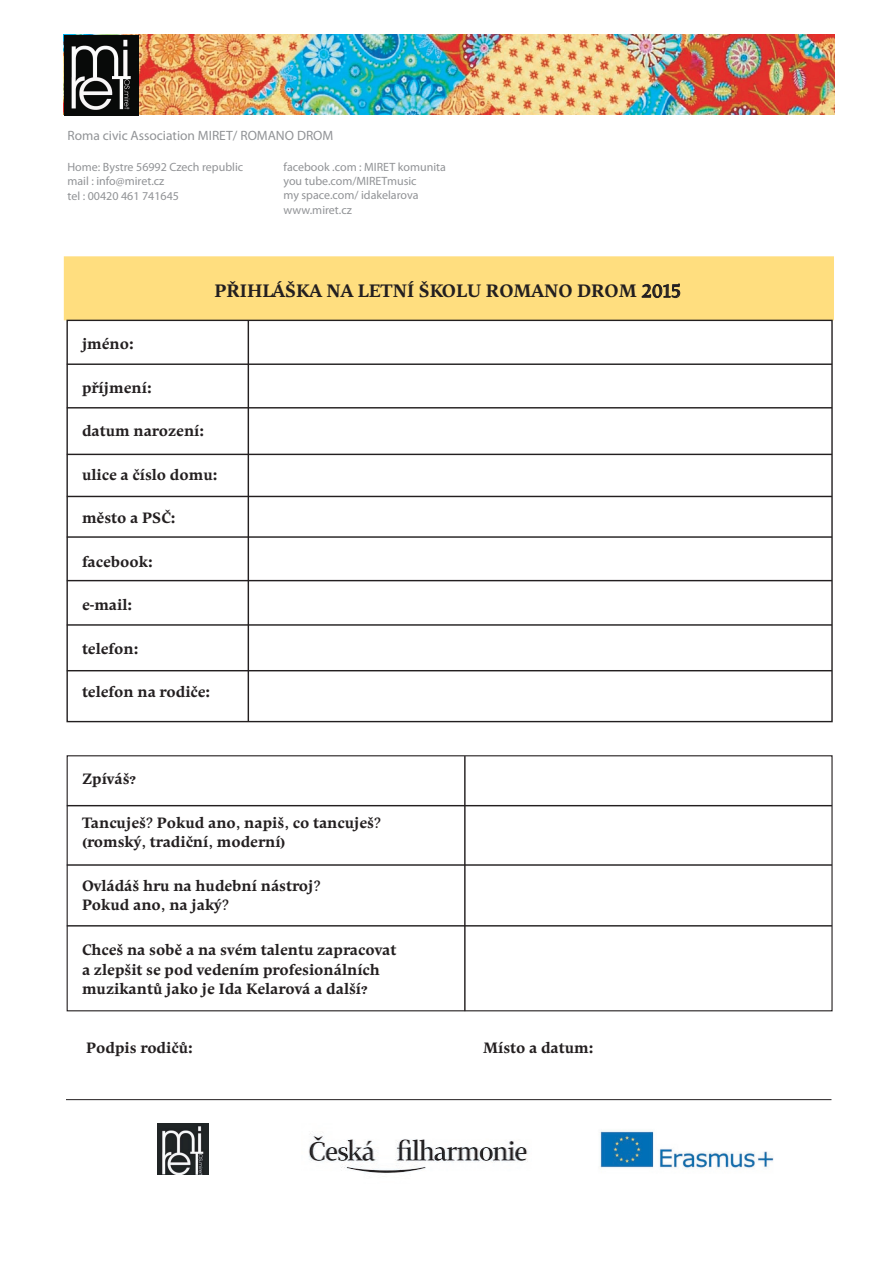
<style>
.page{position:relative;width:893px;height:1263px;background:#fff}
.page>*{position:absolute;margin:0;border:0;box-sizing:border-box;transform-origin:0 0}
.t1{font:700 18px "Comenia Serif";color:#231f20}
.t2{font:700 15px/19.5px "Comenia Serif";color:#231f20}
.t3{font:13.5px "Myriad Pro";color:#919396}
.t4{font:12px/14.4px "Myriad Pro";color:#919396}
.s1{font-weight:400}
</style>
<div class="page">
<svg style="left:66px;top:1099px;width:766px;height:1px"></svg>
<img style="left:138px;top:35px;width:697px;height:79px">
<img style="left:64px;top:35px;width:74px;height:81px">
<img style="left:600px;top:1131px;width:174px;height:38px">
<img style="left:157px;top:1124px;width:51px;height:51px">
<img style="left:308px;top:1133px;width:220px;height:40px">
<div style="left:64px;top:256px;width:770px;height:64px;background:#ffde7f"></div>
<svg style="left:65px;top:319px;width:768px;height:404px"></svg>
<svg style="left:66px;top:755px;width:767px;height:257px"></svg>
<p class="t3" style="left:67px;top:127px;width:267px">Roma civic Association MIRET/ ROMANO DROM</p>
<p class="t4" style="left:67px;top:159px;width:177px">Home: Bystre 56992 Czech republic mail : info@miret.cz<br>tel : 00420 461 741645</p>
<p class="t4" style="left:283px;top:159px;width:164px">facebook .com : MIRET komunita you tube.com/MIRETmusic<br>my space.com/ idakelarova www.miret.cz</p>
<p class="t1" style="left:214px;top:278px;width:468px">PŘIHLÁŠKA NA LETNÍ ŠKOLU ROMANO DROM <span class="s1">2015</span></p>
<p class="t2" style="left:82px;top:334px;width:53px">jméno:</p>
<p class="t2" style="left:82px;top:377px;width:71px">příjmení:</p>
<p class="t2" style="left:82px;top:421px;width:124px">datum narození:</p>
<p class="t2" style="left:82px;top:464px;width:137px">ulice a číslo domu:</p>
<p class="t2" style="left:82px;top:508px;width:95px">město a PSČ:</p>
<p class="t2" style="left:82px;top:551px;width:72px">facebook:</p>
<p class="t2" style="left:82px;top:595px;width:52px">e-mail:</p>
<p class="t2" style="left:82px;top:638px;width:58px">telefon:</p>
<p class="t2" style="left:82px;top:682px;width:130px">telefon na rodiče:</p>
<p class="t2" style="left:82px;top:769px;width:55px">Zpíváš?</p>
<p class="t2" style="left:82px;top:813px;width:301px">Tancuješ<span class="s1">?</span> Pokud ano<span class="s1">,</span> napiš<span class="s1">,</span> co tancuješ<span class="s1">? </span>(romský<span class="s1">,</span> tradiční<span class="s1">,</span> moderní)</p>
<p class="t2" style="left:82px;top:876px;width:240px">Ovládáš hru na hudební nástroj<span class="s1">?<br></span>Pokud ano<span class="s1">,</span> na jaký<span class="s1">?</span></p>
<p class="t2" style="left:82px;top:940px;width:316px">Chceš na sobě a na svém talentu zapracovat a zlepšit se pod vedením profesionálních muzikantů jako je Ida Kelarová a další?</p>
<p class="t2" style="left:86px;top:1038px;width:108px">Podpis rodičů:</p>
<p class="t2" style="left:483px;top:1038px;width:112px">Místo a datum:</p>
</div>
